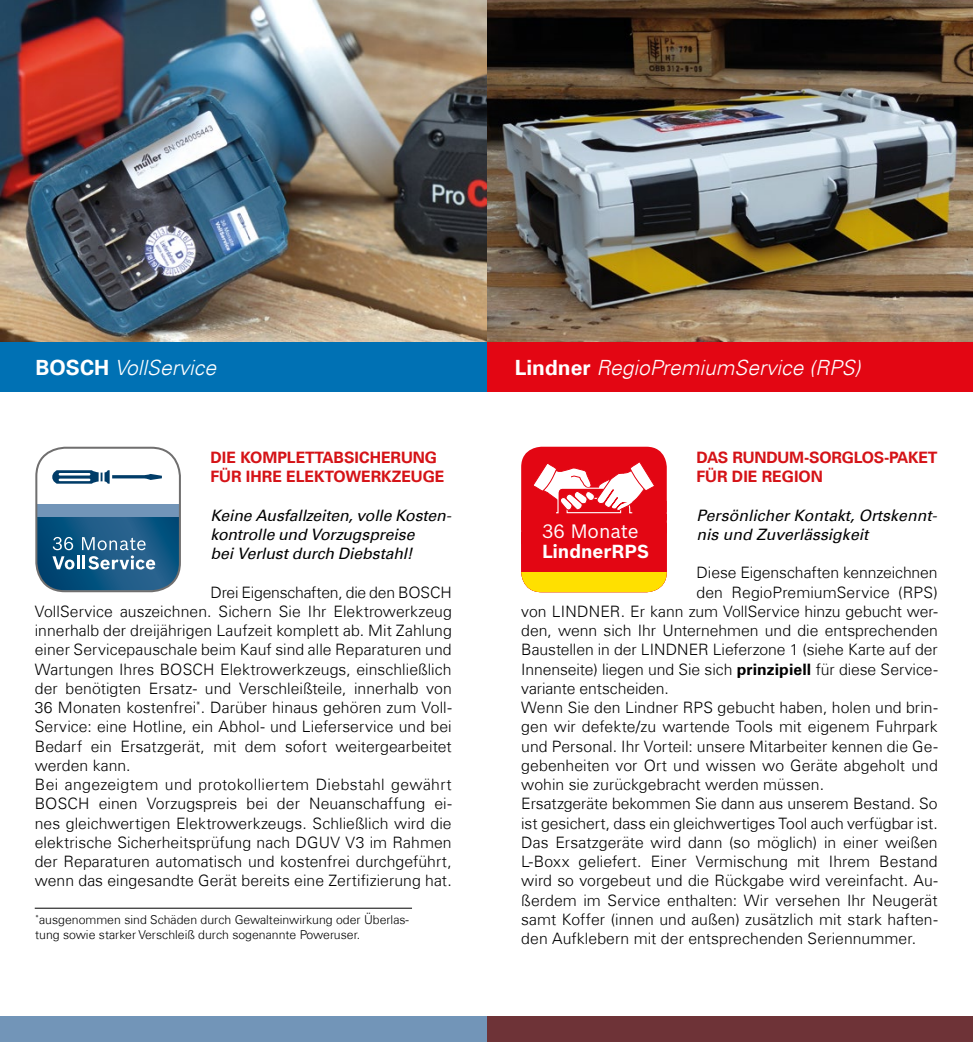
<style>
.page{position:relative;width:973px;height:1042px;background:#fff}
.page>*{position:absolute;margin:0;border:0;box-sizing:border-box;transform-origin:0 0}
.t1{font:italic 300 21px "Univers Com 45";color:#fff}
.t2{font:19.07px "Bosch Sans";color:#fff}
.t3{font:700 18.55px "Bosch Sans";color:#fff}
.t4{font:300 15.75px/19.2px "Univers Com 45";letter-spacing:.005em;color:#000}
.t5{font:italic 15.75px/19.2px "Univers Com 55";letter-spacing:-.005em;color:#000}
.t6{font:700 15.75px/19.2px "Univers Com 65";color:#d51317}
.t7{font:300 12.25px/14.7px "Univers Com 45";color:#000}
.s1{font-family:"Univers Com 65";font-weight:700;font-style:normal}
.s2{font-family:"Univers Com 65";font-weight:700}
</style>
<div class="page">
<img style="left:486px;top:0;width:486px;height:342px">
<div style="left:486px;top:342px;width:486px;height:50px;background:#e30613"></div>
<div style="left:486px;top:1016px;width:486px;height:26px;background:#6e3337"></div>
<div style="left:521px;top:447px;width:145px;height:145px;background:#e30613;border-radius:20px"></div>
<svg style="left:521px;top:460px;width:145px;height:132px"></svg>
<img style="left:0;top:0;width:486px;height:342px">
<div style="left:0;top:342px;width:486px;height:50px;background:#0071b4"></div>
<div style="left:37px;top:504px;width:143px;height:12px;background:#7295b8"></div>
<svg style="left:38px;top:516px;width:142px;height:75px;background:#2e6990"></svg>
<svg style="left:52px;top:470px;width:110px;height:14px"></svg>
<div style="left:35px;top:447px;width:146px;height:145px;border:2px solid #706f6f;border-radius:29px"></div>
<hr style="left:35px;top:908px;width:377px;height:1px;background:#000">
<div style="left:0;top:1016px;width:486px;height:26px;background:#7295b8"></div>
<h1 class="t1" style="left:36px;top:355px;width:182px"><span class="s1">BOSCH</span> VollService</h1>
<p class="t6" style="left:210px;top:448px;width:235px">DIE KOMPLETTABSICHERUNG<br>FÜR IHRE ELEKTOWERKZEUGE</p>
<p class="t5" style="left:210px;top:505px;width:242px">Keine Ausfallzeiten, volle Kosten&shy;kontrolle und Vorzugspreise<br>bei Verlust durch Diebstahl!</p>
<p class="t4" style="left:35px;top:582px;width:418px;text-indent:176px">Drei Eigenschaften, die den BOSCH VollService auszeichnen. Sichern Sie Ihr Elektrowerkzeug innerhalb der dreijährigen Laufzeit komplett ab. Mit Zahlung einer Servicepauschale beim Kauf sind alle Reparaturen und Wartungen Ihres BOSCH Elektrowerkzeugs, einschließlich der benötigten Ersatz- und Verschleißteile, innerhalb von 36 Monaten kostenfrei<sup>*</sup>. Darüber hinaus gehören zum Voll-Service: eine Hotline, ein Abhol- und Lieferservice und bei Bedarf ein Ersatzgerät, mit dem sofort weitergearbeitet werden kann.<br>Bei angezeigtem und protokolliertem Diebstahl gewährt BOSCH einen Vorzugspreis bei der Neuanschaffung ei&shy;nes gleichwertigen Elektrowerkzeugs. Schließlich wird die elektrische Sicherheitsprüfung nach DGUV V3 im Rahmen der Reparaturen automatisch und kostenfrei durchgeführt, wenn das eingesandte Gerät bereits eine Zertifizierung hat.</p>
<p class="t7" style="left:35px;top:912px;width:375px"><sup>*</sup>ausgenommen sind Schäden durch Gewalteinwirkung oder Überlas&shy;tung sowie starker Verschleiß durch sogenannte Poweruser.</p>
<h1 class="t1" style="left:514px;top:355px;width:347px"><span class="s1">Lindner</span> RegioPremiumService (RPS)</h1>
<p class="t6" style="left:696px;top:448px;width:242px">DAS RUNDUM-SORGLOS-PAKET<br>FÜR DIE REGION</p>
<p class="t5" style="left:696px;top:505px;width:242px">Persönlicher Kontakt, Ortskennt&shy;nis und Zuverlässigkeit</p>
<p class="t4" style="left:696px;top:563px;width:243px">Diese Eigenschaften kennzeichnen</p>
<p class="t4" style="left:696px;top:582px;width:242px">den RegioPremiumService (RPS)</p>
<p class="t4" style="left:521px;top:601px;width:418px">von LINDNER. Er kann zum VollService hinzu gebucht wer-</p>
<p class="t4" style="left:521px;top:621px;width:418px">den, wenn sich Ihr Unternehmen und die entsprechenden</p>
<p class="t4" style="left:521px;top:640px;width:418px">Baustellen in der LINDNER Lieferzone 1 (siehe Karte auf der</p>
<p class="t4" style="left:521px;top:659px;width:418px">Innenseite) liegen und Sie sich <span class="s2">prinzipiell</span> für diese Service-</p>
<p class="t4" style="left:521px;top:678px;width:149px">variante entscheiden.</p>
<p class="t4" style="left:521px;top:698px;width:418px">Wenn Sie den Lindner RPS gebucht haben, holen und brin-</p>
<p class="t4" style="left:521px;top:717px;width:418px">gen wir defekte/zu wartende Tools mit eigenem Fuhrpark</p>
<p class="t4" style="left:521px;top:736px;width:418px">und Personal. Ihr Vorteil: unsere Mitarbeiter kennen die Ge-</p>
<p class="t4" style="left:521px;top:755px;width:418px">gebenheiten vor Ort und wissen wo Geräte abgeholt und</p>
<p class="t4" style="left:521px;top:775px;width:304px">wohin sie zurückgebracht werden müssen.</p>
<p class="t4" style="left:521px;top:794px;width:418px">Ersatzgeräte bekommen Sie dann aus unserem Bestand. So</p>
<p class="t4" style="left:521px;top:813px;width:418px">ist gesichert, dass ein gleichwertiges Tool auch verfügbar ist.</p>
<p class="t4" style="left:521px;top:832px;width:418px">Das Ersatzgeräte wird dann (so möglich) in einer weißen</p>
<p class="t4" style="left:521px;top:852px;width:418px">L-Boxx geliefert. Einer Vermischung mit Ihrem Bestand</p>
<p class="t4" style="left:521px;top:871px;width:418px">wird so vorgebeut und die Rückgabe wird vereinfacht. Au-</p>
<p class="t4" style="left:521px;top:890px;width:418px">ßerdem im Service enthalten: Wir versehen Ihr Neugerät</p>
<p class="t4" style="left:521px;top:909px;width:418px">samt Koffer (innen und außen) zusätzlich mit stark haften-</p>
<p class="t4" style="left:521px;top:929px;width:396px">den Aufklebern mit der entsprechenden Seriennummer.</p>
<p class="t2" style="left:542px;top:517px;width:98px">36 Monate</p>
<p class="t3" style="left:542px;top:537px;width:109px">LindnerRPS</p>
</div>
